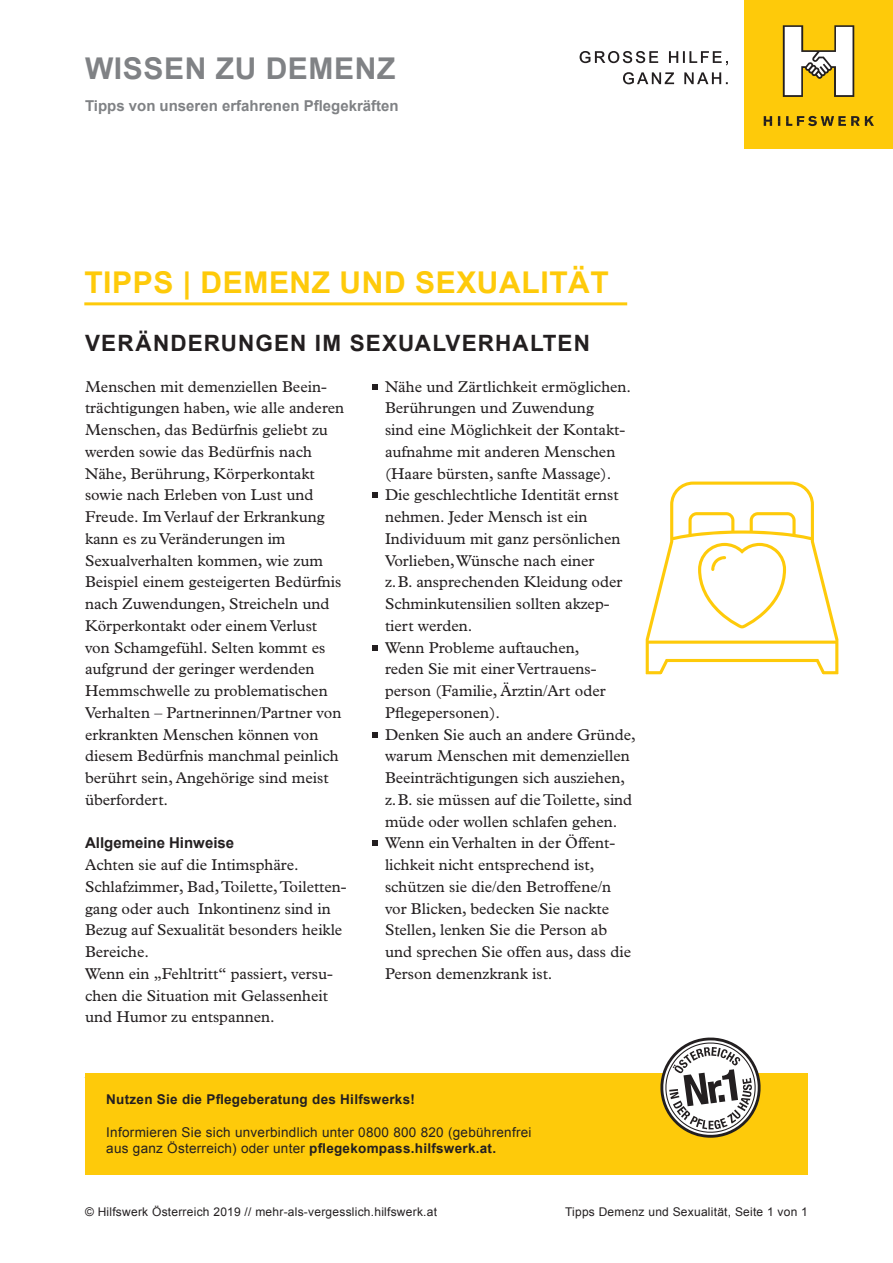
<style>
.page{position:relative;width:893px;height:1263px;background:#fff}
.page>*{position:absolute;margin:0;border:0;box-sizing:border-box;transform-origin:0 0}
.t1{font:700 30px "Arial";letter-spacing:.02em;color:#feca0a}
.t2{font:700 30px "Arial";letter-spacing:.02em;color:#808285}
.t3{font:700 22.5px "Arial";letter-spacing:.05em;color:#231f20}
.t4{font:15.75px/21.8px "Plantin Std";color:#231f20}
.t5{font:700 15px "Arial";color:#808285}
.t6{font:700 15px "Arial";color:#231f20}
.t7{font:13.5px/16.5px "Arial";letter-spacing:.02em;color:#231f20}
.t8{font:700 13.5px "Arial";letter-spacing:.02em;color:#231f20}
.t9{font:12px "Arial";letter-spacing:.02em;color:#231f20}
.s1{font-weight:700}
</style>
<div class="page">
<svg style="left:623px;top:72px;width:105px;height:12px"></svg>
<svg style="left:580px;top:51px;width:148px;height:14px"></svg>
<div style="left:744px;top:0;width:149px;height:149px;background:#feca0a"></div>
<svg style="left:764px;top:116px;width:110px;height:10px"></svg>
<svg style="left:783px;top:25px;width:71px;height:72px"></svg>
<hr style="left:84px;top:302px;width:543px;height:3px;background:#feca0a">
<svg style="left:372px;top:384px;width:6px;height:5px"></svg>
<svg style="left:372px;top:492px;width:6px;height:6px"></svg>
<svg style="left:372px;top:645px;width:6px;height:5px"></svg>
<svg style="left:372px;top:732px;width:6px;height:5px"></svg>
<svg style="left:372px;top:840px;width:6px;height:6px"></svg>
<div style="left:85px;top:1073px;width:723px;height:102px;background:#feca0a"></div>
<svg style="left:645px;top:481px;width:194px;height:194px"></svg>
<svg style="left:660px;top:1037px;width:101px;height:101px"></svg>
<h1 class="t2" style="left:85px;top:49px;width:312px">WISSEN ZU DEMENZ</h1>
<p class="t5" style="left:85px;top:96px;width:315px">Tipps von unseren erfahrenen Pflegekräften</p>
<h1 class="t1" style="left:84px;top:262px;width:526px">TIPPS | DEMENZ UND SEXUALITÄT</h1>
<h2 class="t3" style="left:85px;top:328px;width:506px">VERÄNDERUNGEN IM SEXUALVERHALTEN</h2>
<p class="t4" style="left:85px;top:375px;width:261px">Menschen mit demenziellen Beein&shy;trächtigungen haben, wie alle anderen Menschen, das Bedürfnis geliebt zu werden sowie das Bedürfnis nach Nähe, Berührung, Körperkontakt sowie nach Erleben von Lust und Freude. Im Verlauf der Erkrankung kann es zu Veränderungen im Sexualverhalten kommen, wie zum Beispiel einem gesteigerten Bedürfnis nach Zuwendungen, Streicheln und Körperkontakt oder einem Verlust von Schamgefühl. Selten kommt es aufgrund der geringer werdenden Hemmschwelle zu problematischen Verhalten – Partnerinnen/Partner von erkrankten Menschen können von diesem Bedürfnis manchmal peinlich berührt sein, Angehörige sind meist überfordert.</p>
<p class="t6" style="left:85px;top:833px;width:151px">Allgemeine Hinweise</p>
<p class="t4" style="left:85px;top:854px;width:263px">Achten sie auf die Intimsphäre.<br>Schlafzimmer, Bad, Toilette, Toiletten&shy;gang oder auch Inkontinenz sind in<br>Bezug auf Sexualität besonders heikle<br>Bereiche.<br>Wenn ein „Fehltritt“ passiert, versu&shy;chen die Situation mit Gelassenheit und Humor zu entspannen.</p>
<p class="t4" style="left:385px;top:375px;width:252px">Nähe und Zärtlichkeit ermöglichen.<br>Berührungen und Zuwendung<br>sind eine Möglichkeit der Kontakt&shy;aufnahme mit anderen Menschen (Haare bürsten, sanfte Massage).<br>Die geschlechtliche Identität ernst nehmen. Jeder Mensch ist ein<br>Individuum mit ganz persönlichen<br>Vorlieben, Wünsche nach einer<br>z.B. ansprechenden Kleidung oder<br>Schminkutensilien sollten akzep&shy;tiert werden.<br>Wenn Probleme auftauchen,<br>reden Sie mit einer Vertrauens&shy;person (Familie, Ärztin/Art oder<br>Pflegepersonen).<br>Denken Sie auch an andere Gründe, warum Menschen mit demenziellen<br>Beeinträchtigungen sich ausziehen, z.B. sie müssen auf die Toilette, sind müde oder wollen schlafen gehen.<br>Wenn ein Verhalten in der Öffent&shy;lichkeit nicht entsprechend ist, schützen sie die/den Betroffene/n vor Blicken, bedecken Sie nackte<br>Stellen, lenken Sie die Person ab und sprechen Sie offen aus, dass die<br>Person demenzkrank ist.</p>
<p class="t8" style="left:106px;top:1090px;width:310px">Nutzen Sie die Pflegeberatung des Hilfswerks!</p>
<p class="t7" style="left:106px;top:1124px;width:427px">Informieren Sie sich unverbindlich unter 0800 800 820 (gebührenfrei aus ganz Österreich) oder unter <span class="s1">pflegekompass.hilfswerk.at.</span></p>
<p class="t4" style="left:85px;top:1093px;width:194px">einem besseren Verständnis?</p>
<p class="t9" style="left:85px;top:1204px;width:354px">© Hilfswerk Österreich 2019 // mehr-als-vergesslich.hilfswerk.at</p>
<p class="t9" style="left:565px;top:1204px;width:244px">Tipps Demenz und Sexualität, Seite 1 von 1</p>
</div>
